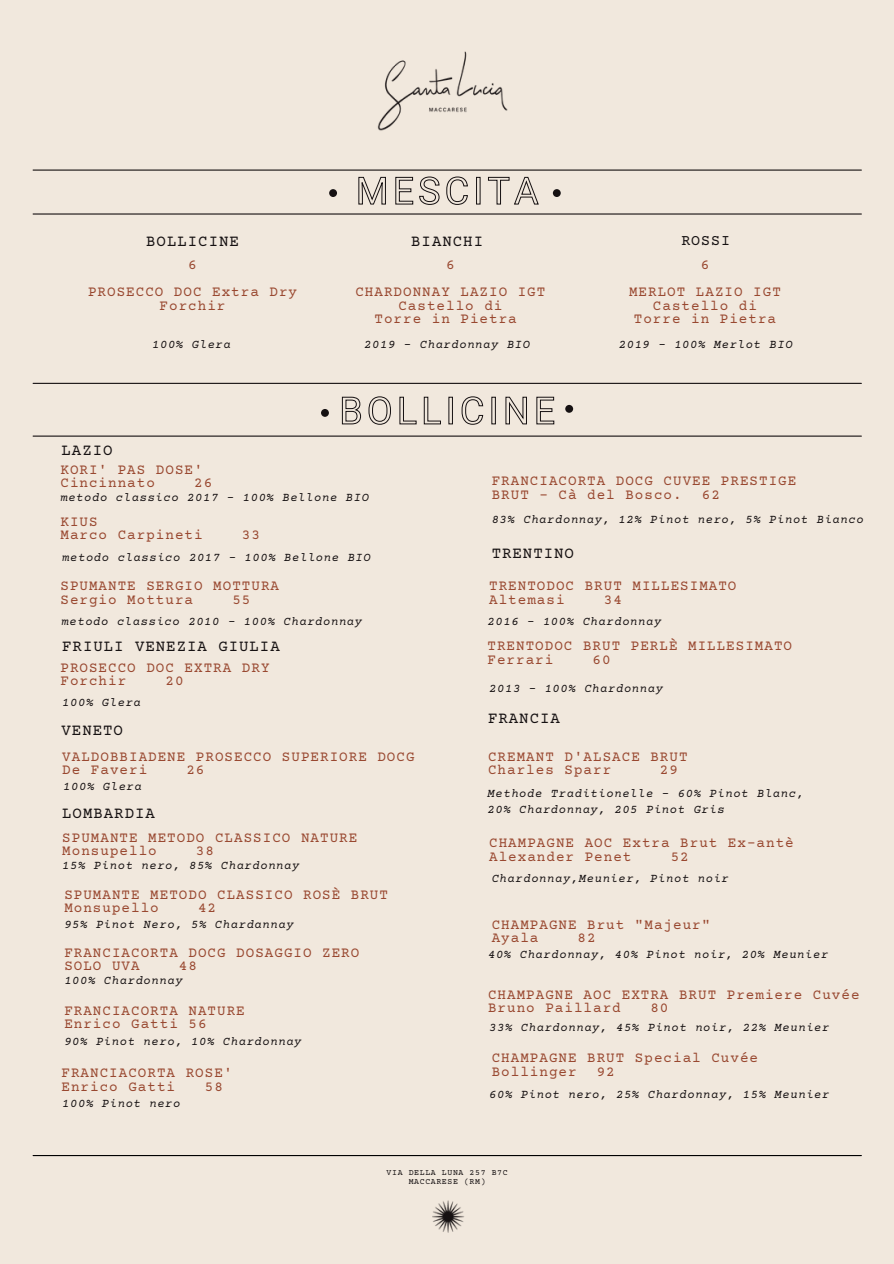
<style>
.page{position:relative;width:894px;height:1264px;background:#fff}
.page>*{position:absolute;margin:0;border:0;box-sizing:border-box;transform-origin:0 0}
.t1{font:15.75px "Courier Prime";letter-spacing:.06em;color:#161112}
.t2{font:15px "Courier Prime";letter-spacing:.06em;color:#161112}
.t3{font:14.25px/13.5px "Courier Prime";letter-spacing:.07em;color:#994830}
.t4{font:italic 12px/16px "Courier Prime";letter-spacing:.06em;color:#161112}
.t5{font:8.25px "Courier Prime";letter-spacing:.07em;color:#161112}
</style>
<div class="page">
<div style="left:0;top:0;width:893px;height:1263px;background:#f1e8dd"></div>
<svg style="left:358px;top:176px;width:181px;height:29px"></svg>
<svg style="left:341px;top:396px;width:213px;height:29px"></svg>
<img style="left:377px;top:51px;width:131px;height:80px">
<hr style="left:33px;top:169px;width:828px;height:2px;background:#161112">
<hr style="left:33px;top:383px;width:828px;height:1px;background:#161112">
<hr style="left:33px;top:213px;width:828px;height:1px;background:#161112">
<hr style="left:33px;top:435px;width:828px;height:1px;background:#161112">
<hr style="left:33px;top:1154px;width:828px;height:2px;background:#000">
<div style="left:552px;top:189px;width:8px;height:8px;background:#161112;border-radius:50%"></div>
<div style="left:565px;top:405px;width:8px;height:8px;background:#161112;border-radius:50%"></div>
<div style="left:329px;top:189px;width:8px;height:8px;background:#161112;border-radius:50%"></div>
<div style="left:321px;top:409px;width:8px;height:8px;background:#161112;border-radius:50%"></div>
<img style="left:432px;top:1200px;width:32px;height:33px">
<p class="t1" style="left:146px;top:234px;width:94px">BOLLICINE</p>
<p class="t3" style="left:188px;top:259px;width:10px">6</p>
<p class="t3" style="left:88px;top:286px;width:210px">PROSECCO DOC Extra Dry</p>
<p class="t3" style="left:160px;top:300px;width:67px">Forchir</p>
<p class="t4" style="left:152px;top:337px;width:80px">100% Glera</p>
<p class="t1" style="left:61px;top:443px;width:53px">LAZIO</p>
<p class="t1" style="left:411px;top:234px;width:73px">BIANCHI</p>
<p class="t2" style="left:681px;top:234px;width:50px">ROSSI</p>
<p class="t3" style="left:446px;top:259px;width:10px">6</p>
<p class="t3" style="left:355px;top:286px;width:191px">CHARDONNAY LAZIO IGT</p>
<p class="t3" style="left:398px;top:300px;width:105px">Castello di</p>
<p class="t3" style="left:374px;top:313px;width:144px">Torre in Pietra</p>
<p class="t4" style="left:364px;top:337px;width:167px">2019 - Chardonnay BIO</p>
<p class="t3" style="left:700px;top:259px;width:10px">6</p>
<p class="t3" style="left:629px;top:286px;width:153px">MERLOT LAZIO IGT</p>
<p class="t3" style="left:652px;top:300px;width:105px">Castello di</p>
<p class="t3" style="left:633px;top:313px;width:144px">Torre in Pietra</p>
<p class="t4" style="left:618px;top:337px;width:175px">2019 - 100% Merlot BIO</p>
<p class="t3" style="left:60px;top:464px;width:144px">KORI' PAS DOSE'</p>
<p class="t3" style="left:60px;top:477px;width:96px">Cincinnato</p>
<p class="t3" style="left:194px;top:477px;width:20px">26</p>
<p class="t4" style="left:60px;top:490px;width:310px">metodo classico 2017 - 100% Bellone BIO</p>
<p class="t3" style="left:60px;top:515px;width:39px">KIUS</p>
<p class="t3" style="left:60px;top:529px;width:144px">Marco Carpineti</p>
<p class="t3" style="left:242px;top:529px;width:20px">33</p>
<p class="t4" style="left:62px;top:550px;width:310px">metodo classico 2017 - 100% Bellone BIO</p>
<p class="t3" style="left:60px;top:580px;width:220px">SPUMANTE SERGIO MOTTURA</p>
<p class="t3" style="left:60px;top:594px;width:134px">Sergio Mottura</p>
<p class="t3" style="left:232px;top:594px;width:20px">55</p>
<p class="t4" style="left:61px;top:614px;width:302px">metodo classico 2010 - 100% Chardonnay</p>
<p class="t1" style="left:62px;top:638px;width:219px">FRIULI VENEZIA GIULIA</p>
<p class="t3" style="left:60px;top:662px;width:210px">PROSECCO DOC EXTRA DRY</p>
<p class="t3" style="left:60px;top:675px;width:67px">Forchir</p>
<p class="t3" style="left:165px;top:675px;width:20px">20</p>
<p class="t4" style="left:62px;top:695px;width:80px">100% Glera</p>
<p class="t1" style="left:61px;top:722px;width:63px">VENETO</p>
<p class="t3" style="left:62px;top:751px;width:354px">VALDOBBIADENE PROSECCO SUPERIORE DOCG</p>
<p class="t3" style="left:62px;top:764px;width:86px">De Faveri</p>
<p class="t3" style="left:186px;top:764px;width:20px">26</p>
<p class="t4" style="left:63px;top:779px;width:80px">100% Glera</p>
<p class="t1" style="left:62px;top:805px;width:94px">LOMBARDIA</p>
<p class="t3" style="left:62px;top:831px;width:296px">SPUMANTE METODO CLASSICO NATURE</p>
<p class="t3" style="left:62px;top:845px;width:96px">Monsupello</p>
<p class="t3" style="left:196px;top:845px;width:20px">38</p>
<p class="t4" style="left:62px;top:858px;width:238px">15% Pinot nero, 85% Chardonnay</p>
<p class="t3" style="left:64px;top:889px;width:325px">SPUMANTE METODO CLASSICO ROSÈ BRUT</p>
<p class="t3" style="left:64px;top:902px;width:96px">Monsupello</p>
<p class="t3" style="left:198px;top:902px;width:20px">42</p>
<p class="t3" style="left:64px;top:947px;width:296px">FRANCIACORTA DOCG DOSAGGIO ZERO<br>SOLO UVA</p>
<p class="t4" style="left:64px;top:917px;width:231px">95% Pinot Nero, 5% Chardannay</p>
<p class="t3" style="left:179px;top:960px;width:20px">48</p>
<p class="t4" style="left:64px;top:973px;width:120px">100% Chardonnay</p>
<p class="t3" style="left:64px;top:1004px;width:182px">FRANCIACORTA NATURE</p>
<p class="t3" style="left:64px;top:1018px;width:144px">Enrico Gatti 56</p>
<p class="t4" style="left:64px;top:1034px;width:238px">90% Pinot nero, 10% Chardonnay</p>
<p class="t3" style="left:61px;top:1067px;width:172px">FRANCIACORTA ROSE'</p>
<p class="t3" style="left:61px;top:1080px;width:115px">Enrico Gatti</p>
<p class="t3" style="left:205px;top:1080px;width:20px">58</p>
<p class="t4" style="left:62px;top:1096px;width:120px">100% Pinot nero</p>
<p class="t3" style="left:491px;top:475px;width:306px">FRANCIACORTA DOCG CUVEE PRESTIGE<br>BRUT - Cà del Bosco.</p>
<p class="t3" style="left:701px;top:488px;width:20px">62</p>
<p class="t4" style="left:491px;top:512px;width:373px">83% Chardonnay, 12% Pinot nero, 5% Pinot Bianco</p>
<p class="t1" style="left:491px;top:546px;width:84px">TRENTINO</p>
<p class="t3" style="left:489px;top:580px;width:249px">TRENTODOC BRUT MILLESIMATO</p>
<p class="t3" style="left:489px;top:594px;width:77px">Altemasi</p>
<p class="t3" style="left:603px;top:594px;width:20px">34</p>
<p class="t4" style="left:487px;top:614px;width:175px">2016 - 100% Chardonnay</p>
<p class="t3" style="left:487px;top:640px;width:306px">TRENTODOC BRUT PERLÈ MILLESIMATO</p>
<p class="t3" style="left:487px;top:654px;width:67px">Ferrari</p>
<p class="t3" style="left:592px;top:654px;width:20px">60</p>
<p class="t4" style="left:489px;top:681px;width:175px">2013 - 100% Chardonnay</p>
<p class="t1" style="left:488px;top:710px;width:73px">FRANCIA</p>
<p class="t3" style="left:488px;top:751px;width:201px">CREMANT D'ALSACE BRUT</p>
<p class="t3" style="left:488px;top:764px;width:125px">Charles Sparr</p>
<p class="t3" style="left:659px;top:764px;width:20px">29</p>
<p class="t4" style="left:487px;top:786px;width:318px">Methode Traditionelle - 60% Pinot Blanc,<br>20% Chardonnay, 205 Pinot Gris</p>
<p class="t3" style="left:489px;top:837px;width:306px">CHAMPAGNE AOC Extra Brut Ex-antè</p>
<p class="t3" style="left:489px;top:850px;width:144px">Alexander Penet</p>
<p class="t3" style="left:670px;top:850px;width:20px">52</p>
<p class="t4" style="left:491px;top:871px;width:238px">Chardonnay,Meunier, Pinot noir</p>
<p class="t3" style="left:491px;top:918px;width:220px">CHAMPAGNE Brut "Majeur"</p>
<p class="t3" style="left:491px;top:932px;width:48px">Ayala</p>
<p class="t3" style="left:577px;top:932px;width:20px">82</p>
<p class="t4" style="left:488px;top:946px;width:341px">40% Chardonnay, 40% Pinot noir, 20% Meunier</p>
<p class="t3" style="left:488px;top:989px;width:373px">CHAMPAGNE AOC EXTRA BRUT Premiere Cuvée</p>
<p class="t3" style="left:488px;top:1002px;width:134px">Bruno Paillard</p>
<p class="t3" style="left:650px;top:1002px;width:20px">80</p>
<p class="t3" style="left:491px;top:1052px;width:268px">CHAMPAGNE BRUT Special Cuvée</p>
<p class="t3" style="left:491px;top:1065px;width:86px">Bollinger</p>
<p class="t3" style="left:596px;top:1065px;width:20px">92</p>
<p class="t4" style="left:489px;top:1086px;width:341px">60% Pinot nero, 25% Chardonnay, 15% Meunier</p>
<p class="t4" style="left:489px;top:1020px;width:341px">33% Chardonnay, 45% Pinot noir, 22% Meunier</p>
<p class="t5" style="left:386px;top:1168px;width:123px">VIA DELLA LUNA 257 B7C</p>
<p class="t5" style="left:408px;top:1177px;width:78px">MACCARESE (RM)</p>
</div>
